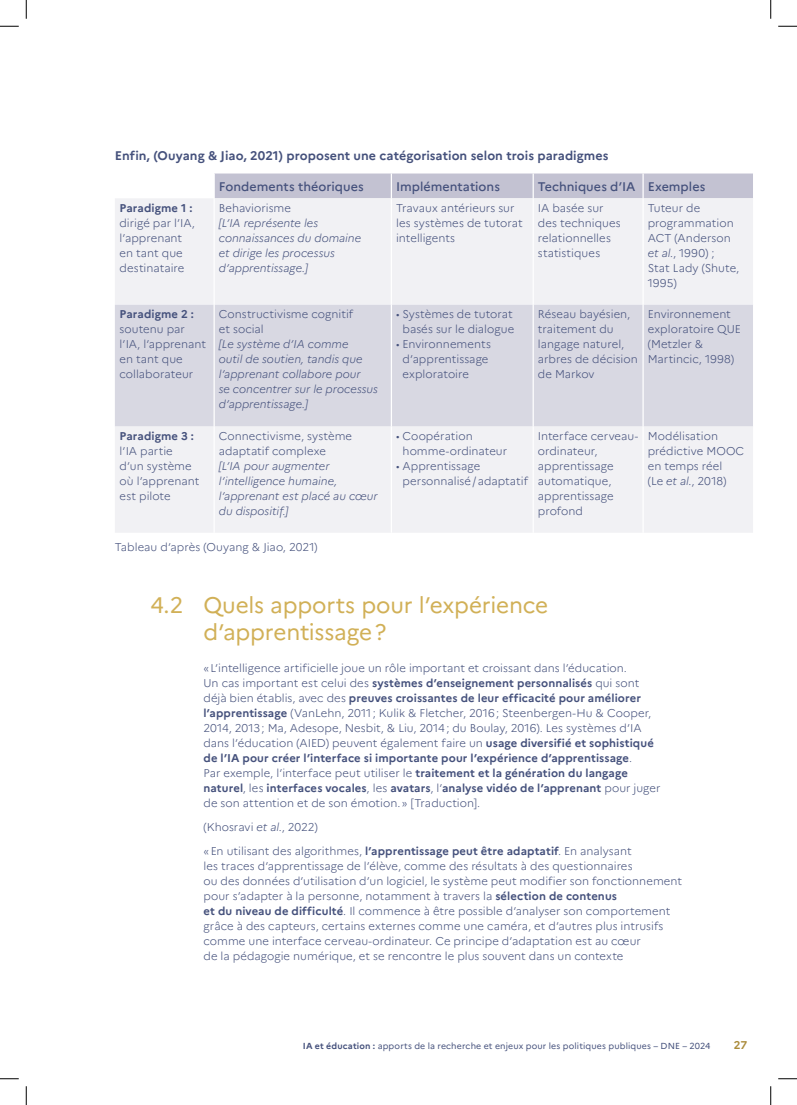
<style>
.page{position:relative;width:797px;height:1105px;background:#fff}
.page>*{position:absolute;margin:0;border:0;box-sizing:border-box;transform-origin:0 0}
.t1{font:22.5px/26.2px "Marianne";letter-spacing:-.01em;color:#d1b057}
.t2{font:700 12.5px "Marianne";letter-spacing:.005em;color:#45517c}
.t3{font:500 12.5px "Marianne";letter-spacing:.005em;color:#45517c}
.t4{font:300 11.25px/15px "Marianne";letter-spacing:.005em;color:#45517c}
.t5{font:italic 300 11.25px/15px "Marianne";color:#45517c}
.t6{font:700 11.25px "Marianne";letter-spacing:.005em;color:#45517c}
.t7{font:700 11.25px "Marianne";color:#ab8c3c}
.t8{font:8.75px "Marianne";letter-spacing:.015em;color:#45517c}
.s1{font-style:italic}
.s2{font-weight:700}
</style>
<div class="page">
<div style="left:115px;top:198px;width:638px;height:335px;background:#f1f1f4"></div>
<div style="left:115px;top:305px;width:638px;height:121px;background:#d8d8e2"></div>
<hr style="left:213px;top:198px;width:2px;height:107px;background:#fff">
<hr style="left:391px;top:198px;width:1px;height:107px;background:#fff">
<hr style="left:532px;top:198px;width:2px;height:107px;background:#fff">
<hr style="left:642px;top:198px;width:1px;height:107px;background:#fff">
<hr style="left:213px;top:305px;width:2px;height:121px;background:#fff">
<hr style="left:391px;top:305px;width:1px;height:121px;background:#fff">
<hr style="left:532px;top:305px;width:2px;height:121px;background:#fff">
<hr style="left:642px;top:305px;width:1px;height:121px;background:#fff">
<hr style="left:213px;top:426px;width:2px;height:107px;background:#fff">
<hr style="left:391px;top:426px;width:1px;height:107px;background:#fff">
<hr style="left:532px;top:426px;width:2px;height:107px;background:#fff">
<hr style="left:642px;top:426px;width:1px;height:107px;background:#fff">
<div style="left:214px;top:173px;width:539px;height:25px;background:#c3c2d2"></div>
<svg style="left:0;top:25px;width:19px;height:2px"></svg>
<svg style="left:778px;top:25px;width:19px;height:2px"></svg>
<svg style="left:0;top:1078px;width:19px;height:1px"></svg>
<svg style="left:778px;top:1078px;width:19px;height:1px"></svg>
<svg style="left:25px;top:0;width:2px;height:19px"></svg>
<svg style="left:25px;top:1086px;width:2px;height:19px"></svg>
<svg style="left:770px;top:0;width:1px;height:19px"></svg>
<svg style="left:770px;top:1086px;width:1px;height:19px"></svg>
<p class="t2" style="left:115px;top:148px;width:495px">Enfin, (Ouyang &amp; Jiao, 2021) proposent une catégorisation selon trois paradigmes</p>
<p class="t3" style="left:219px;top:179px;width:146px">Fondements théoriques</p>
<p class="t3" style="left:396px;top:179px;width:105px">Implémentations</p>
<p class="t3" style="left:538px;top:179px;width:169px">Techniques d’IA Exemples</p>
<p class="t6" style="left:120px;top:201px;width:74px">Paradigme 1 :</p>
<p class="t4" style="left:120px;top:216px;width:77px">dirigé par l’IA, l’apprenant en tant que destinataire</p>
<p class="t4" style="left:396px;top:201px;width:128px">Travaux antérieurs sur les systèmes de tutorat intelligents</p>
<p class="t4" style="left:538px;top:200px;width:84px">IA basée sur des techniques relationnelles statistiques</p>
<p class="t4" style="left:647px;top:200px;width:93px">Tuteur de programmation<br>ACT (Anderson <span class="s1">et al.</span>, 1990) ;<br>Stat Lady (Shute,<br>1995)</p>
<p class="t4" style="left:219px;top:201px;width:74px">Behaviorisme</p>
<p class="t5" style="left:219px;top:216px;width:144px">[L’IA représente les connaissances du domaine et dirige les processus d’apprentissage.]</p>
<p class="t6" style="left:120px;top:308px;width:76px">Paradigme 2 :</p>
<p class="t4" style="left:120px;top:322px;width:88px">soutenu par l’IA, l’apprenant en tant que collaborateur</p>
<p class="t6" style="left:120px;top:429px;width:76px">Paradigme 3 :</p>
<p class="t4" style="left:120px;top:443px;width:81px">l’IA partie d’un système où l’apprenant est pilote</p>
<p class="t4" style="left:219px;top:307px;width:136px">Constructivisme cognitif et social</p>
<p class="t5" style="left:219px;top:337px;width:161px">[Le système d’IA comme<br>outil de soutien, tandis que l’apprenant collabore pour<br>se concentrer sur le processus d’apprentissage.]</p>
<p class="t4" style="left:219px;top:428px;width:135px">Connectivisme, système adaptatif complexe</p>
<p class="t5" style="left:219px;top:458px;width:160px">[L’IA pour augmenter l’intelligence humaine, l’apprenant est placé au cœur du dispositif.]</p>
<p class="t4" style="left:115px;top:540px;width:204px">Tableau d’après (Ouyang &amp; Jiao, 2021)</p>
<p class="t4" style="left:396px;top:307px;width:120px;text-align:center">• Systèmes de tutorat basés sur le dialogue</p>
<p class="t4" style="left:402px;top:337px;width:90px;text-indent:-6px">• Environnements d’apprentissage exploratoire</p>
<p class="t4" style="left:538px;top:307px;width:101px">Réseau bayésien, traitement du langage naturel, arbres de décision de Markov</p>
<p class="t4" style="left:647px;top:307px;width:95px">Environnement exploratoire QUE (Metzler &amp;<br>Martincic, 1998)</p>
<p class="t4" style="left:402px;top:428px;width:106px;text-indent:-6px">• Coopération homme‑ordinateur</p>
<p class="t4" style="left:402px;top:458px;width:127px;text-indent:-6px">• Apprentissage personnalisé/adaptatif</p>
<p class="t4" style="left:538px;top:428px;width:102px">Interface cerveau&shy;ordinateur, apprentissage automatique, apprentissage profond</p>
<p class="t4" style="left:647px;top:428px;width:98px">Modélisation prédictive MOOC en temps réel<br>(Le <span class="s1">et al.</span>, 2018)</p>
<h1 class="t1" style="left:203px;top:592px;width:346px;text-indent:-53px">4.2 Quels apports pour l’expérience d’apprentissage?</h1>
<p class="t4" style="left:203px;top:661px;width:458px">«L’intelligence artificielle joue un rôle important et croissant dans l’éducation.<br>Un cas important est celui des <span class="s2">systèmes d’enseignement personnalisés</span> qui sont déjà bien établis, avec des <span class="s2">preuves croissantes de leur efficacité pour améliorer l’apprentissage</span> (VanLehn, 2011 ; Kulik &amp; Fletcher, 2016; Steenbergen-Hu &amp; Cooper, 2014, 2013; Ma, Adesope, Nesbit, &amp; Liu, 2014; du Boulay, 2016). Les systèmes d’IA dans l’éducation (AIED) peuvent également faire un <span class="s2">usage diversifié et sophistiqué de l’IA pour créer l’interface si importante pour l’expérience d’apprentissage</span>.<br>Par exemple, l’interface peut utiliser le <span class="s2">traitement et la génération du langage naturel</span>, les <span class="s2">interfaces vocales</span>, les <span class="s2">avatars</span>, l’<span class="s2">analyse vidéo de l’apprenant</span> pour juger de son attention et de son émotion.» [Traduction].</p>
<p class="t4" style="left:203px;top:815px;width:430px;line-height:23.9px">(Khosravi <span class="s1">et al.</span>, 2022)<br>«En utilisant des algorithmes, <span class="s2">l’apprentissage peut être adaptatif</span>. En analysant</p>
<p class="t4" style="left:203px;top:858px;width:480px">les traces d’apprentissage de l’élève, comme des résultats à des questionnaires<br>ou des données d’utilisation d’un logiciel, le système peut modifier son fonctionnement pour s’adapter à la personne, notamment à travers la <span class="s2">sélection de contenus<br>et du niveau de difficulté</span>. Il commence à être possible d’analyser son comportement grâce à des capteurs, certains externes comme une caméra, et d’autres plus intrusifs comme une interface cerveau-ordinateur. Ce principe d’adaptation est au cœur<br>de la pédagogie numérique, et se rencontre le plus souvent dans un contexte</p>
<p class="t8" style="left:303px;top:1041px;width:409px"><span class="s2">IA et éducation :</span> apports de la recherche et enjeux pour les politiques publiques – DNE – 2024</p>
<p class="t7" style="left:734px;top:1038px;width:15px">27</p>
</div>
